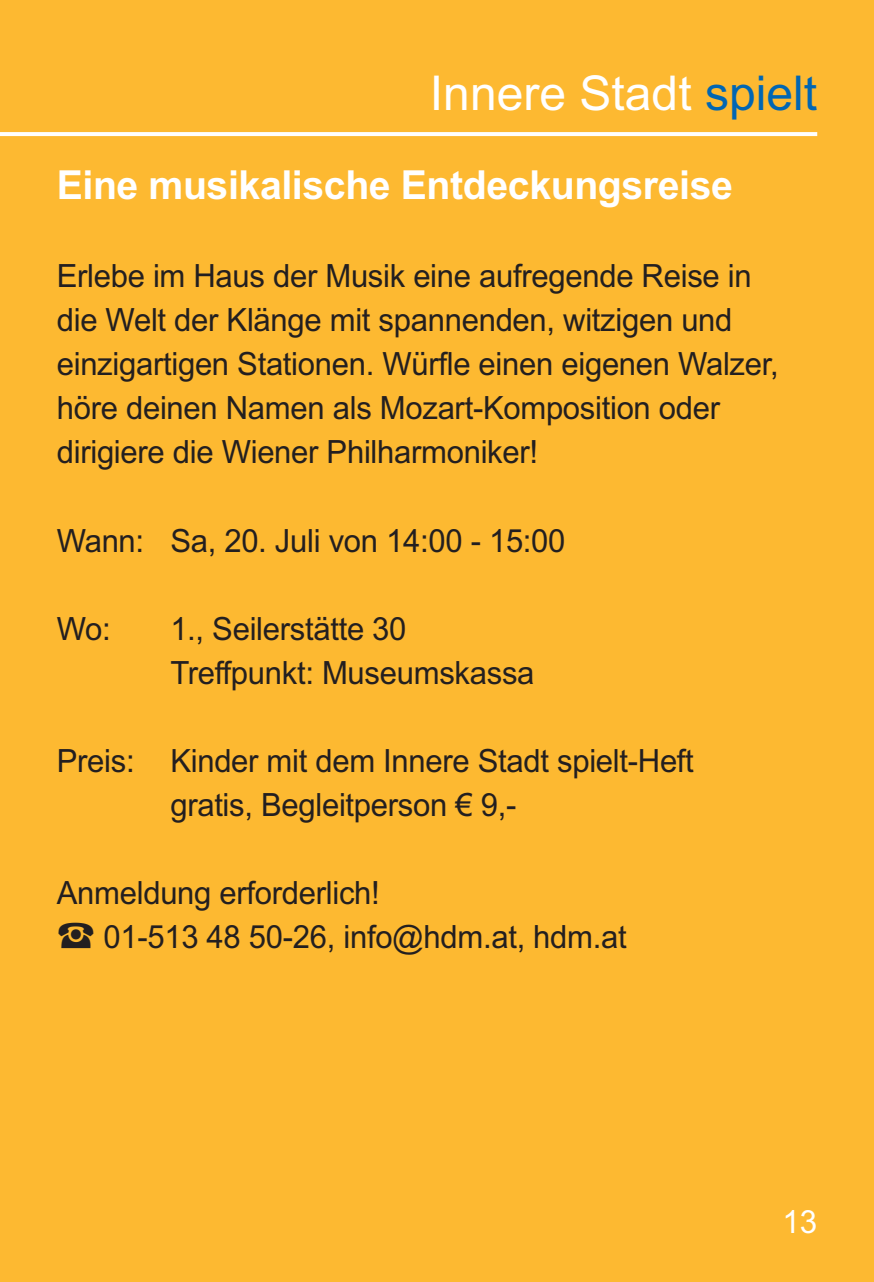
<style>
.page{position:relative;width:874px;height:1282px;background:#fff}
.page>*{position:absolute;margin:0;border:0;box-sizing:border-box;transform-origin:0 0}
.t1{font:48px "Arial";color:#fff}
.t2{font:700 40px "Arial";letter-spacing:-.01em;color:#fff}
.t3{font:32px/44px "Arial";letter-spacing:-.01em;color:#231f20}
.t4{font:32px "Arial";color:#fff}
.s1{color:#0166b3}
.s2{font-family:"Wien Xtra PICTO"}
</style>
<div class="page">
<div style="left:0;top:0;width:873px;height:1281px;background:#fdb931"></div>
<svg style="left:0;top:132px;width:816px;height:4px;background:#fefdfb"></svg>
<h1 class="t1" style="left:429px;top:65px;width:388px">Innere Stadt <span class="s1">spielt</span></h1>
<p class="t2" style="left:57px;top:162px;width:677px">Eine musikalische Entdeckungsreise</p>
<p class="t3" style="left:57px;top:254px;width:723px">Erlebe im Haus der Musik eine aufregende Reise in die Welt der Klänge mit spannenden, witzigen und einzigartigen Stationen. Würfle einen eigenen Walzer, höre deinen Namen als Mozart-Komposition oder dirigiere die Wiener Philharmoniker!</p>
<p class="t3" style="left:57px;top:518px;width:510px">Wann: Sa, 20. Juli von 14:00 - 15:00</p>
<p class="t3" style="left:57px;top:606px;width:56px">Wo:</p>
<p class="t3" style="left:170px;top:606px;width:365px">1., Seilerstätte 30<br>Treffpunkt: Museumskassa</p>
<p class="t3" style="left:170px;top:738px;width:525px;text-indent:-113px">Preis: Kinder mit dem Innere Stadt spielt-Heft gratis, Begleitperson € 9,-</p>
<p class="t3" style="left:57px;top:870px;width:571px">Anmeldung erforderlich!<br><span class="s2">&lt;</span> 01-513 48 50-26, info@hdm.at, hdm.at</p>
<p class="t4" style="left:782px;top:1202px;width:36px">13</p>
</div>
